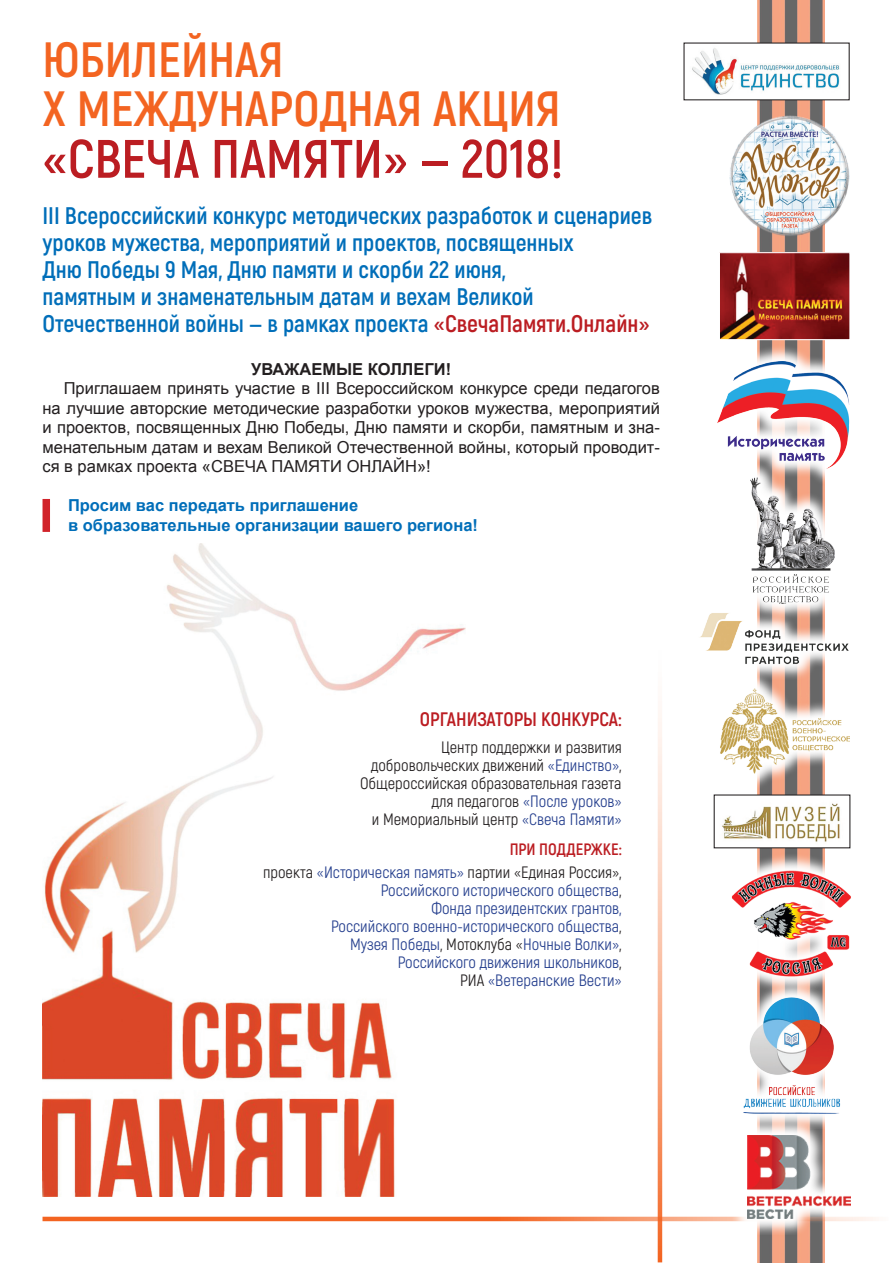
<style>
.page{position:relative;width:893px;height:1263px;background:#fff}
.page>*{position:absolute;margin:0;border:0;box-sizing:border-box;transform-origin:0 0}
.Normal__Web{font:700 54px "Akrobat";color:#bb1d22}
.Normal__Web-2{font:700 49.5px "Akrobat";color:#f36421}
.Normal__Web-3{font:700 24px/27px "Akrobat";color:#006eb9}
.t1{font:700 19.5px "Akrobat";color:#bb1d22}
.Основной_текст{font:16.5px/19.5px "Arial";color:#231f20;text-align:justify}
.t2{font:16.5px "Akrobat";color:#253f8e}
.t3{font:16.5px "Akrobat";color:#231f20}
.t4{font:700 16.5px "Arial";color:#006eb9}
.t5{font:700 16.5px "Arial";color:#231f20}
.t6{font:700 16.5px "Akrobat";color:#bb1d22}
.s1{color:#bb1d22}
.s2{color:#253f8e}
.s3{color:#231f20}
</style>
<div class="page">
<svg style="left:658px;top:710px;width:4px;height:552px;background:#f8b697"></svg>
<img style="left:758px;top:0;width:67px;height:1262px">
<img style="left:729px;top:116px;width:121px;height:120px">
<svg style="left:757px;top:851px;width:68px;height:17px"></svg>
<img style="left:731px;top:868px;width:120px;height:110px">
<div style="left:679px;top:594px;width:184px;height:86px;background:#fff"></div>
<img style="left:700px;top:613px;width:149px;height:52px">
<img style="left:692px;top:45px;width:148px;height:53px">
<img style="left:722px;top:796px;width:118px;height:50px">
<svg style="left:757px;top:669px;width:68px;height:120px;background:#b29184"></svg>
<img style="left:720px;top:687px;width:130px;height:88px">
<svg style="left:757px;top:978px;width:84px;height:138px"></svg>
<img style="left:743px;top:997px;width:97px;height:117px">
<img style="left:721px;top:254px;width:127px;height:84px">
<div style="left:719px;top:252px;width:131px;height:88px;border:1px solid #fff"></div>
<img style="left:43px;top:544px;width:422px;height:653px">
<svg style="left:43px;top:1217px;width:833px;height:4px;background:#f47438"></svg>
<div style="left:43px;top:499px;width:7px;height:33px;background:#d1232a"></div>
<svg style="left:757px;top:343px;width:68px;height:18px"></svg>
<img style="left:717px;top:361px;width:133px;height:98px">
<svg style="left:732px;top:459px;width:117px;height:160px"></svg>
<img style="left:750px;top:478px;width:85px;height:126px">
<svg style="left:729px;top:1116px;width:138px;height:119px"></svg>
<img style="left:748px;top:1135px;width:102px;height:84px">
<p class="Normal__Web-2" style="left:43px;top:29px;width:243px">ЮБИЛЕЙНАЯ</p>
<p class="Normal__Web-2" style="left:43px;top:77px;width:520px">Х МЕЖДУНАРОДНАЯ АКЦИЯ</p>
<p class="Normal__Web" style="left:43px;top:125px;width:523px">«СВЕЧА ПАМЯТИ» — 2018!</p>
<p class="Normal__Web-3" style="left:43px;top:202px;width:611px">III Всероссийский конкурс методических разработок и сценариев уроков мужества, мероприятий и проектов, посвященных</p>
<p class="Normal__Web-3" style="left:43px;top:256px;width:465px">Дню Победы 9 Мая, Дню памяти и скорби 22 июня,</p>
<p class="Normal__Web-3" style="left:43px;top:283px;width:609px">памятным и знаменательным датам и вехам Великой<br>Отечественной войны — в рамках проекта <span class="s1">«СвечаПамяти.Онлайн»</span></p>
<p class="t5" style="left:251px;top:358px;width:201px">УВАЖАЕМЫЕ КОЛЛЕГИ!</p>
<p class="Основной_текст" style="left:43px;top:379px;width:619px;text-indent:21px">Приглашаем принять участие в III Всероссийском конкурсе среди педагогов на лучшие авторские методические разработки уроков мужества, мероприятий и проектов, посвященных Дню Победы, Дню памяти и скорби, памятным и зна&shy;менательным датам и вехам Великой Отечественной войны, который проводит&shy;ся в рамках проекта «СВЕЧА ПАМЯТИ ОНЛАЙН»!</p>
<p class="t4" style="left:68px;top:495px;width:292px">Просим вас передать приглашение</p>
<p class="t4" style="left:68px;top:514px;width:411px">в образовательные организации вашего региона!</p>
<p class="t1" style="left:420px;top:707px;width:203px">ОРГАНИЗАТОРЫ КОНКУРСА:</p>
<p class="t3" style="left:441px;top:737px;width:182px">Центр поддержки и развития</p>
<p class="t3" style="left:371px;top:755px;width:252px">добровольческих движений <span class="s2">«Единство»</span>,</p>
<p class="t3" style="left:360px;top:773px;width:263px">Общероссийская образовательная газета</p>
<p class="t2" style="left:432px;top:791px;width:191px"><span class="s3">для педагогов</span> «После уроков»</p>
<p class="t3" style="left:372px;top:809px;width:251px">и Мемориальный центр <span class="s2">«Свеча Памяти»</span></p>
<p class="t6" style="left:510px;top:839px;width:113px">ПРИ ПОДДЕРЖКЕ:</p>
<p class="t3" style="left:263px;top:862px;width:360px">проекта <span class="s2">«Историческая память»</span> партии «Единая Россия»,</p>
<p class="t2" style="left:381px;top:880px;width:242px">Российского исторического общества<span class="s3">,</span></p>
<p class="t2" style="left:431px;top:898px;width:192px">Фонда президентских грантов,</p>
<p class="t2" style="left:331px;top:916px;width:292px">Российского военно-исторического общества<span class="s3">,</span></p>
<p class="t2" style="left:350px;top:934px;width:273px">Музея Победы<span class="s3">, Мотоклуба «</span>Ночные Волки»<span class="s3">,</span></p>
<p class="t2" style="left:398px;top:952px;width:225px">Российского движения школьников<span class="s3">,</span></p>
<p class="t2" style="left:460px;top:970px;width:163px"><span class="s3">РИА</span> «Ветеранские Вести»</p>
</div>
